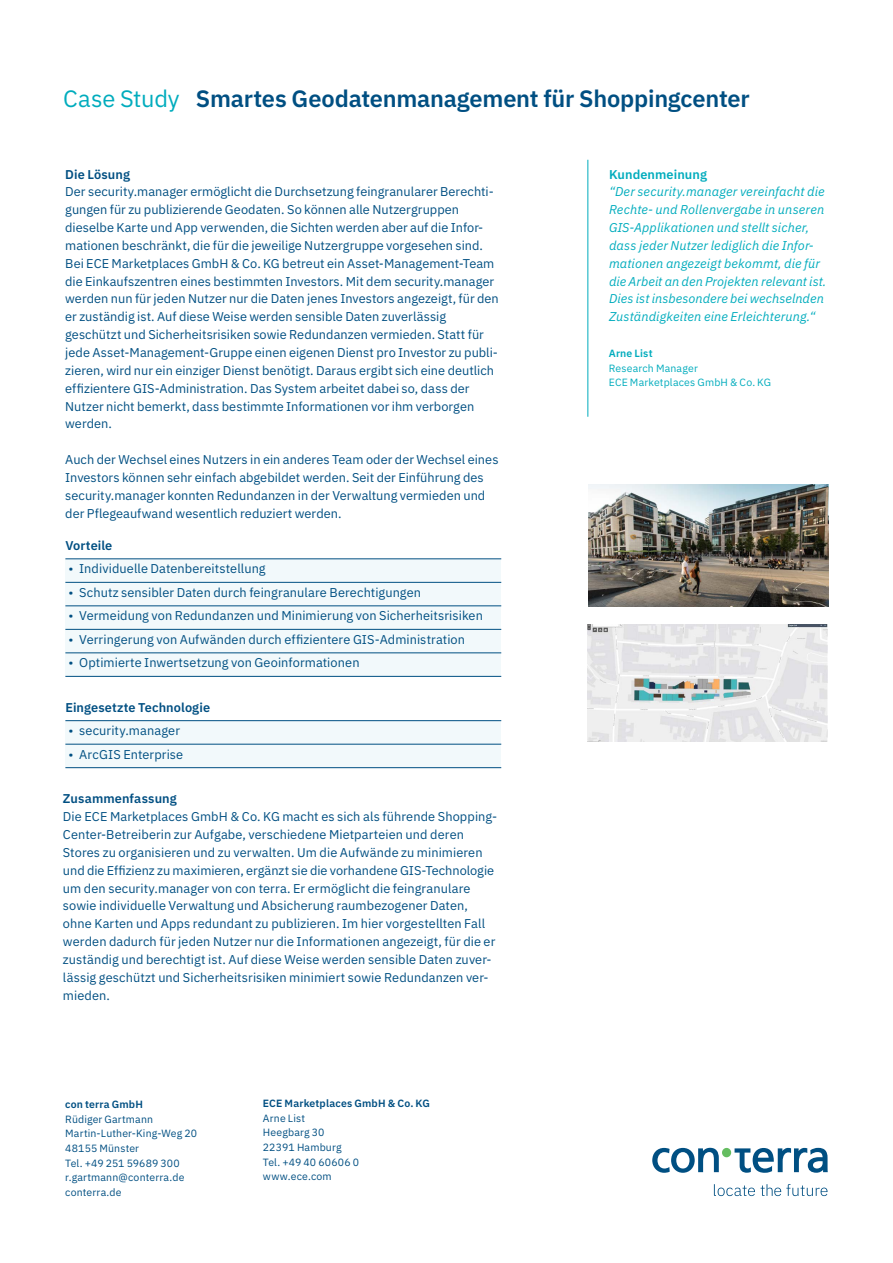
<style>
.page{position:relative;width:893px;height:1263px;background:#fff}
.page>*{position:absolute;margin:0;border:0;box-sizing:border-box;transform-origin:0 0}
.t1{font:600 23.7px "IBM Plex Sans";letter-spacing:-.01em;color:#004f82}
.t2{font:23.7px "IBM Plex Sans";letter-spacing:-.01em;color:#00acbd}
.t3{font:12.75px/17.9px "IBM Plex Sans";letter-spacing:.005em;color:#004f82}
.t4{font:italic 12.75px/17.9px "IBM Plex Sans";letter-spacing:.01em;color:#00acbd}
.t5{font:600 12.75px "IBM Plex Sans";letter-spacing:.005em;color:#004f82}
.t6{font:600 12.75px "IBM Plex Sans";letter-spacing:.005em;color:#00acbd}
.t7{font:10.5px/14.7px "IBM Plex Sans";letter-spacing:.015em;color:#004f82}
.t8{font:10.5px/14.7px "IBM Plex Sans";letter-spacing:.015em;color:#00acbd}
.t9{font:600 10.5px "IBM Plex Sans";letter-spacing:.015em;color:#004f82}
.t10{font:600 10.5px "IBM Plex Sans";letter-spacing:.015em;color:#00acbd}
</style>
<div class="page">
<div style="left:65px;top:720px;width:436px;height:48px;background:#f2f9fb"></div>
<div style="left:65px;top:559px;width:436px;height:117px;background:#f2f9fb"></div>
<svg style="left:714px;top:1184px;width:113px;height:12px"></svg>
<div style="left:722px;top:1148px;width:9px;height:9px;background:#65bd60;border-radius:50%"></div>
<svg style="left:652px;top:1148px;width:67px;height:25px"></svg>
<svg style="left:735px;top:1148px;width:93px;height:25px"></svg>
<img style="left:588px;top:485px;width:240px;height:122px">
<img style="left:588px;top:624px;width:240px;height:118px">
<hr style="left:65px;top:559px;width:436px;height:1px;background:#004f82">
<hr style="left:65px;top:582px;width:436px;height:1px;background:#004f82">
<hr style="left:65px;top:606px;width:436px;height:1px;background:#004f82">
<hr style="left:65px;top:629px;width:436px;height:1px;background:#004f82">
<hr style="left:65px;top:653px;width:436px;height:1px;background:#004f82">
<hr style="left:65px;top:676px;width:436px;height:1px;background:#004f82">
<hr style="left:588px;top:160px;width:1px;height:257px;background:#00acbd">
<hr style="left:65px;top:720px;width:436px;height:1px;background:#004f82">
<hr style="left:65px;top:744px;width:436px;height:1px;background:#004f82">
<hr style="left:65px;top:767px;width:436px;height:1px;background:#004f82">
<h1 class="t2" style="left:63px;top:81px;width:118px">Case Study</h1>
<h1 class="t1" style="left:196px;top:80px;width:555px">Smartes Geodatenmanagement für Shoppingcenter</h1>
<p class="t5" style="left:65px;top:164px;width:66px">Die Lösung</p>
<p class="t3" style="left:65px;top:182px;width:435px">Der security.manager ermöglicht die Durchsetzung feingranularer Berechti&shy;gungen für zu publizierende Geodaten. So können alle Nutzergruppen dieselbe Karte und App verwenden, die Sichten werden aber auf die Infor&shy;mationen beschränkt, die für die jeweilige Nutzergruppe vorgesehen sind.<br>Bei ECE Marketplaces GmbH &amp; Co. KG betreut ein Asset-Management-Team die Einkaufszentren eines bestimmten Investors. Mit dem security.manager werden nun für jeden Nutzer nur die Daten jenes Investors angezeigt, für den er zuständig ist. Auf diese Weise werden sensible Daten zuverlässig geschützt und Sicherheitsrisiken sowie Redundanzen vermieden. Statt für jede Asset-Management-Gruppe einen eigenen Dienst pro Investor zu publi&shy;zieren, wird nur ein einziger Dienst benötigt. Daraus ergibt sich eine deutlich effizientere GIS-Administration. Das System arbeitet dabei so, dass der Nutzer nicht bemerkt, dass bestimmte Informationen vor ihm verborgen werden.</p>
<p class="t3" style="left:65px;top:450px;width:435px">Auch der Wechsel eines Nutzers in ein anderes Team oder der Wechsel eines Investors können sehr einfach abgebildet werden. Seit der Einführung des security.manager konnten Redundanzen in der Verwaltung vermieden und der Pflegeaufwand wesentlich reduziert werden.</p>
<p class="t5" style="left:65px;top:535px;width:48px">Vorteile</p>
<p class="t3" style="left:69px;top:559px;width:199px">• Individuelle Datenbereitstellung</p>
<p class="t3" style="left:69px;top:582px;width:354px">• Schutz sensibler Daten durch feingranulare Berechtigungen</p>
<p class="t3" style="left:69px;top:606px;width:416px">• Vermeidung von Redundanzen und Minimierung von Sicherheitsrisiken</p>
<p class="t3" style="left:69px;top:629px;width:398px">• Verringerung von Aufwänden durch effizientere GIS-Administration</p>
<p class="t3" style="left:69px;top:653px;width:292px">• Optimierte Inwertsetzung von Geoinformationen</p>
<p class="t5" style="left:65px;top:697px;width:146px">Eingesetzte Technologie</p>
<p class="t3" style="left:69px;top:720px;width:113px">• security.manager</p>
<p class="t3" style="left:69px;top:744px;width:116px">• ArcGIS Enterprise</p>
<p class="t5" style="left:63px;top:789px;width:115px">Zusammenfassung</p>
<p class="t3" style="left:63px;top:807px;width:434px">Die ECE Marketplaces GmbH &amp; Co. KG macht es sich als führende Shopping-Center-Betreiberin zur Aufgabe, verschiedene Mietparteien und deren Stores zu organisieren und zu verwalten. Um die Aufwände zu minimieren und die Effizienz zu maximieren, ergänzt sie die vorhandene GIS-Technologie um den security.manager von con terra. Er ermöglicht die feingranulare sowie individuelle Verwaltung und Absicherung raumbezogener Daten, ohne Karten und Apps redundant zu publizieren. Im hier vorgestellten Fall werden dadurch für jeden Nutzer nur die Informationen angezeigt, für die er zuständig und berechtigt ist. Auf diese Weise werden sensible Daten zuver&shy;lässig geschützt und Sicherheitsrisiken minimiert sowie Redundanzen ver&shy;mieden.</p>
<p class="t9" style="left:65px;top:1096px;width:79px">con terra GmbH</p>
<p class="t7" style="left:65px;top:1111px;width:133px">Rüdiger Gartmann<br>Martin-Luther-King-Weg 20<br>48155 Münster<br>Tel. +49 251 59689 300 r.gartmann@conterra.de conterra.de</p>
<p class="t9" style="left:263px;top:1095px;width:169px">ECE Marketplaces GmbH &amp; Co. KG</p>
<p class="t7" style="left:263px;top:1109px;width:98px">Arne List<br>Heegbarg 30<br>22391 Hamburg<br>Tel. +49 40 60606 0 www.ece.com</p>
<p class="t6" style="left:609px;top:164px;width:99px">Kundenmeinung</p>
<p class="t4" style="left:609px;top:182px;width:219px">“Der security.manager vereinfacht die Rechte- und Rollenvergabe in unseren GIS-Applikationen und stellt sicher, dass jeder Nutzer lediglich die Infor&shy;mationen angezeigt bekommt, die für die Arbeit an den Projekten relevant ist.<br>Dies ist insbesondere bei wechselnden Zuständigkeiten eine Erleichterung.“</p>
<p class="t10" style="left:609px;top:345px;width:45px">Arne List</p>
<p class="t8" style="left:609px;top:360px;width:164px">Research Manager<br>ECE Marketplaces GmbH &amp; Co. KG</p>
</div>
